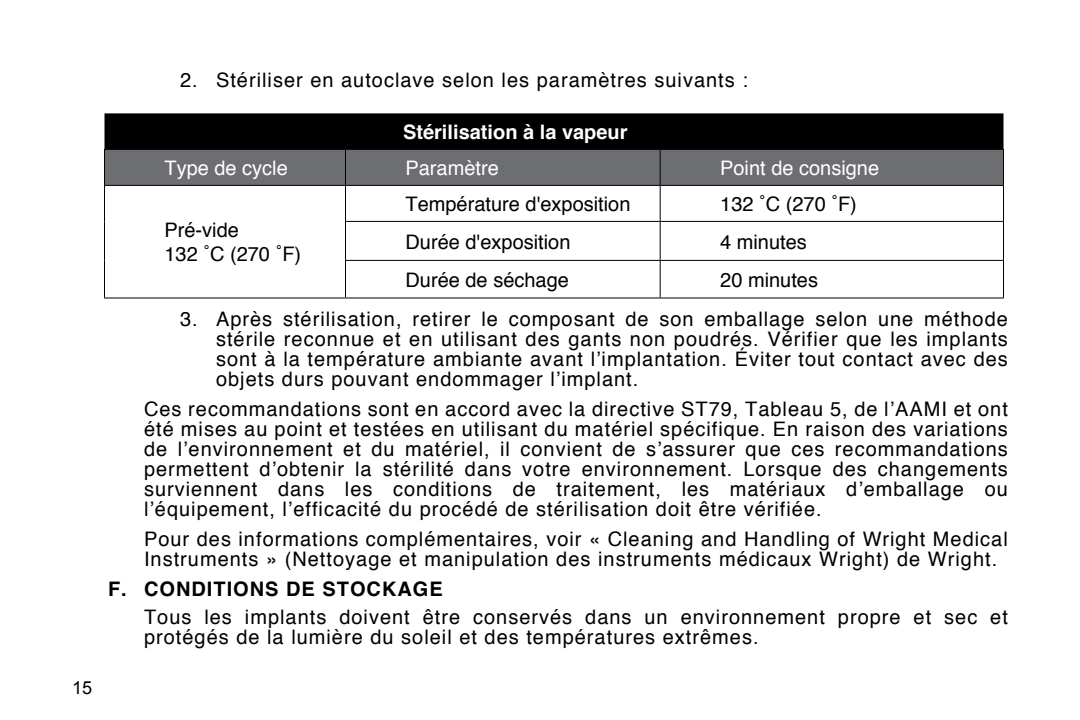
<style>
.page{position:relative;width:1080px;height:720px;background:#fff}
.page>*{position:absolute;margin:0;border:0;box-sizing:border-box;transform-origin:0 0}
.t1{font:20px/20px "Helvetica";letter-spacing:.05em;color:#000;text-align:justify}
.t2{font:20px/24px "Helvetica";color:#000}
.t3{font:20px "Helvetica";color:#fff}
.t4{font:700 20px "Helvetica";color:#fff}
.t5{font:700 20px "Helvetica";letter-spacing:.05em;color:#000}
.t6{font:18px "Arial";color:#000}
</style>
<div class="page">
<div style="left:104px;top:113px;width:900px;height:36px;background:#000"></div>
<div style="left:105px;top:150px;width:898px;height:35px;background:#6d6e71"></div>
<hr style="left:104px;top:149px;width:241px;height:1px;background:#000">
<hr style="left:345px;top:149px;width:315px;height:1px;background:#000">
<hr style="left:660px;top:149px;width:344px;height:1px;background:#000">
<hr style="left:104px;top:150px;width:1px;height:35px;background:#000">
<hr style="left:345px;top:150px;width:1px;height:35px;background:#000">
<hr style="left:660px;top:150px;width:1px;height:35px;background:#000">
<hr style="left:1003px;top:150px;width:1px;height:35px;background:#000">
<hr style="left:104px;top:185px;width:241px;height:1px;background:#000">
<hr style="left:104px;top:186px;width:1px;height:35px;background:#000">
<hr style="left:104px;top:221px;width:1px;height:39px;background:#000">
<hr style="left:104px;top:260px;width:1px;height:38px;background:#000">
<hr style="left:104px;top:297px;width:241px;height:2px;background:#000">
<hr style="left:345px;top:185px;width:315px;height:1px;background:#000">
<hr style="left:345px;top:186px;width:1px;height:35px;background:#000">
<hr style="left:660px;top:185px;width:344px;height:1px;background:#000">
<hr style="left:660px;top:186px;width:1px;height:35px;background:#000">
<hr style="left:1003px;top:186px;width:1px;height:35px;background:#000">
<hr style="left:345px;top:221px;width:315px;height:1px;background:#000">
<hr style="left:345px;top:222px;width:1px;height:38px;background:#000">
<hr style="left:660px;top:221px;width:344px;height:1px;background:#000">
<hr style="left:660px;top:222px;width:1px;height:38px;background:#000">
<hr style="left:1003px;top:222px;width:1px;height:38px;background:#000">
<hr style="left:345px;top:260px;width:315px;height:1px;background:#000">
<hr style="left:345px;top:261px;width:1px;height:37px;background:#000">
<hr style="left:660px;top:260px;width:344px;height:1px;background:#000">
<hr style="left:660px;top:261px;width:1px;height:37px;background:#000">
<hr style="left:1003px;top:261px;width:1px;height:37px;background:#000">
<hr style="left:345px;top:297px;width:315px;height:2px;background:#000">
<hr style="left:660px;top:297px;width:344px;height:2px;background:#000">
<p class="t6" style="left:72px;top:676px;width:22px">15</p>
<p class="t1" style="left:180px;top:70px;width:569px">2. Stériliser en autoclave selon les paramètres suivants :</p>
<p class="t4" style="left:403px;top:119px;width:226px">Stérilisation à la vapeur</p>
<p class="t3" style="left:164px;top:156px;width:125px">Type de cycle</p>
<p class="t3" style="left:405px;top:156px;width:95px">Paramètre</p>
<p class="t3" style="left:720px;top:156px;width:160px">Point de consigne</p>
<p class="t2" style="left:406px;top:192px;width:227px">Température d'exposition</p>
<p class="t1" style="left:720px;top:194px;width:138px">132 ˚C (270 ˚F)</p>
<p class="t2" style="left:406px;top:229px;width:166px">Durée d'exposition</p>
<p class="t2" style="left:720px;top:229px;width:88px">4 minutes</p>
<p class="t2" style="left:406px;top:267px;width:165px">Durée de séchage</p>
<p class="t2" style="left:720px;top:267px;width:99px">20 minutes</p>
<p class="t1" style="left:216px;top:309px;width:793px;text-indent:-36px">3. Après stérilisation, retirer le composant de son emballage selon une méthode stérile reconnue et en utilisant des gants non poudrés. Vérifier que les implants sont à la température ambiante avant l’implantation. Éviter tout contact avec des objets durs pouvant endommager l’implant.</p>
<p class="t1" style="left:144px;top:399px;width:865px">Ces recommandations sont en accord avec la directive ST79, Tableau 5, de l’AAMI et ont été mises au point et testées en utilisant du matériel spécifique. En raison des variations de l’environnement et du matériel, il convient de s’assurer que ces recommandations permettent d’obtenir la stérilité dans votre environnement. Lorsque des changements surviennent dans les conditions de traitement, les matériaux d’emballage ou l’équipement, l’efficacité du procédé de stérilisation doit être vérifiée.</p>
<p class="t1" style="left:144px;top:529px;width:865px">Pour des informations complémentaires, voir « Cleaning and Handling of Wright Medical<br>Instruments » (Nettoyage et manipulation des instruments médicaux Wright) de Wright.</p>
<p class="t5" style="left:108px;top:577px;width:336px">F. CONDITIONS DE STOCKAGE</p>
<p class="t1" style="left:144px;top:607px;width:865px">Tous les implants doivent être conservés dans un environnement propre et sec et protégés de la lumière du soleil et des températures extrêmes.</p>
<p class="t2" style="left:165px;top:218px;width:138px">Pré-vide<br>132 ˚C (270 ˚F)</p>
</div>
